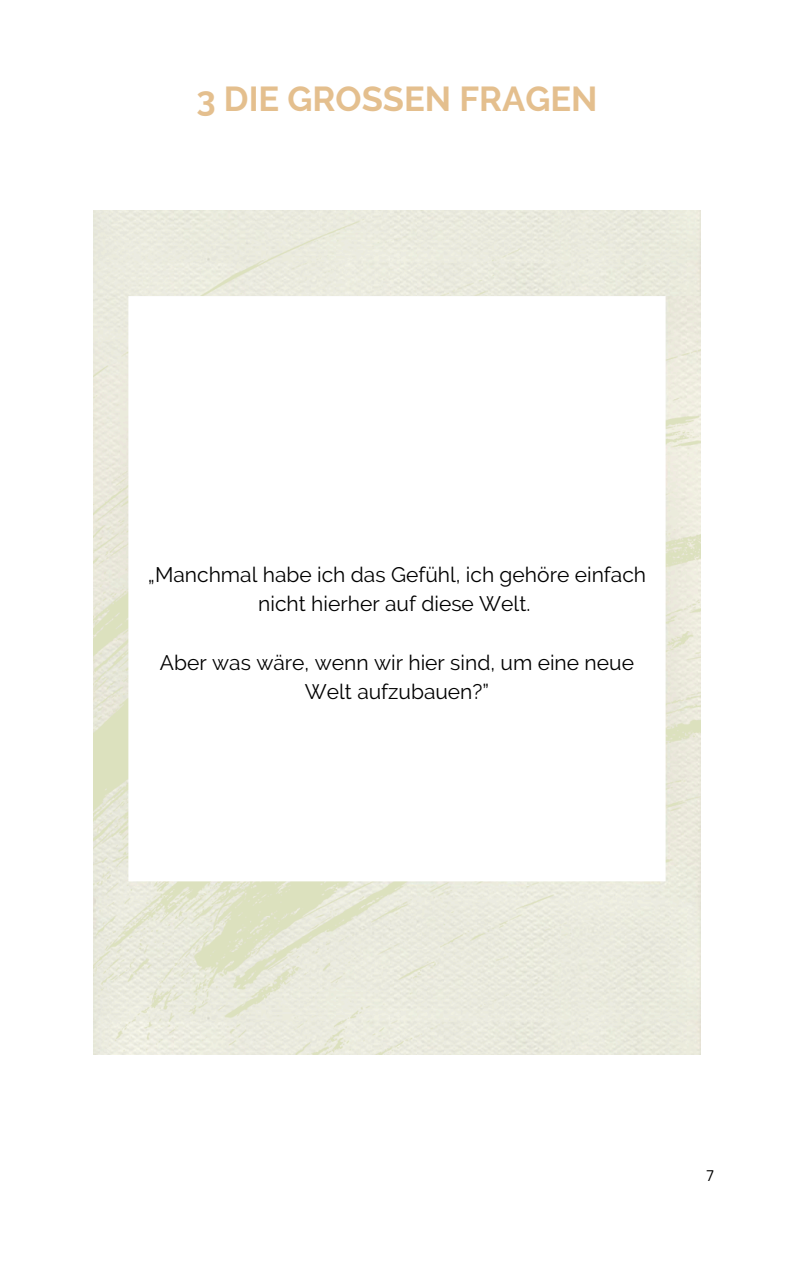
<style>
.page{position:relative;width:794px;height:1266px;background:#fff}
.page>*{position:absolute;margin:0;border:0;box-sizing:border-box;transform-origin:0 0}
.t1{font:700 34.5px "Raleway";color:#e4bf8e}
.t2{font:21px/29.2px "Raleway";color:#000;text-align:center}
.t3{font:15px "Canva Sans";color:#000}
</style>
<div class="page">
<img style="left:93px;top:211px;width:607px;height:844px">
<p class="t1" style="left:196px;top:79px;width:402px">3 DIE GROSSEN FRAGEN</p>
<p class="t2" style="left:148px;top:560px;width:499px">„Manchmal habe ich das Gefühl, ich gehöre einfach nicht hierher auf diese Welt.</p>
<p class="t2" style="left:160px;top:647px;width:475px">Aber was wäre, wenn wir hier sind, um eine neue<br>Welt aufzubauen?”</p>
<h1 class="t3" style="left:706px;top:1165px;width:9px">7</h1>
</div>
